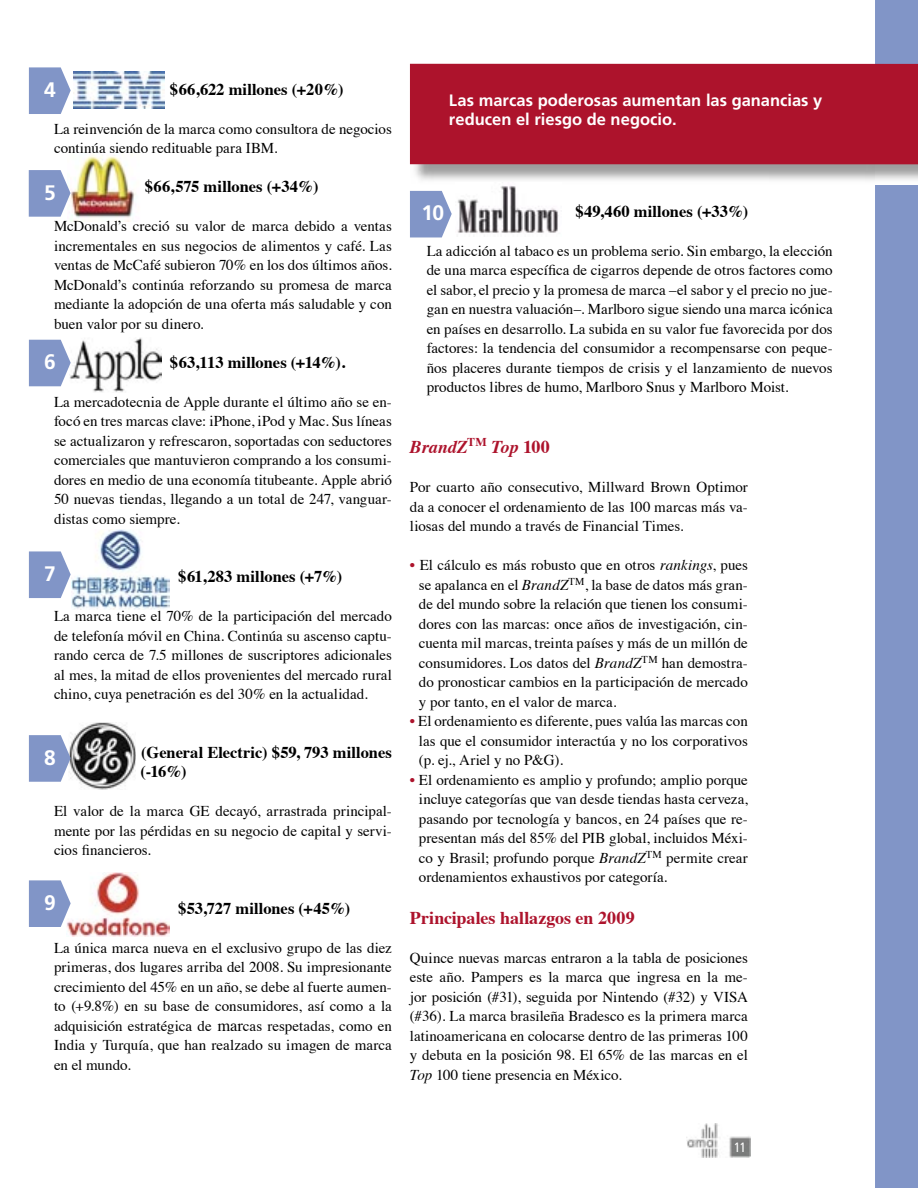
<style>
.page{position:relative;width:918px;height:1188px;background:#fff}
.page>*{position:absolute;margin:0;border:0;box-sizing:border-box;transform-origin:0 0}
.t1{font:700 21px "Frutiger";color:#fff}
.t2{font:700 18px "Times";color:#ad132c}
.t3{font:italic 700 18px "Times";letter-spacing:-.005em;color:#ad132c}
.t4{font:700 16.5px/19.5px "Times";color:#000}
.t5{font:700 16.5px/19.5px "Frutiger";color:#fff}
.t6{font:15px/19.5px "Times";color:#000;text-align:justify}
.t7{font:condensed 13.5px "Frutiger";color:#fff}
.s1{font-size:16.5px}
.s2{font-style:normal}
.s3{color:#ad132c}
.s4{font-style:italic}
</style>
<div class="page">
<img style="left:686px;top:1124px;width:64px;height:33px">
<svg style="left:29px;top:67px;width:42px;height:47px;background:#91a3ce"></svg>
<img style="left:71px;top:155px;width:64px;height:66px">
<div style="left:875px;top:0;width:43px;height:1188px;background:#8195c7"></div>
<img style="left:875px;top:164px;width:43px;height:21px">
<div style="left:410px;top:64px;width:508px;height:100px;background:#ad132c"></div>
<img style="left:74px;top:72px;width:90px;height:36px">
<img style="left:71px;top:337px;width:91px;height:55px">
<img style="left:71px;top:529px;width:98px;height:80px">
<img style="left:70px;top:722px;width:66px;height:68px">
<img style="left:67px;top:872px;width:103px;height:65px">
<img style="left:457px;top:182px;width:102px;height:51px">
<svg style="left:410px;top:191px;width:42px;height:46px;background:#90a2cd"></svg>
<svg style="left:29px;top:340px;width:42px;height:46px;background:#90a2cd"></svg>
<svg style="left:29px;top:551px;width:42px;height:47px;background:#91a3ce"></svg>
<svg style="left:29px;top:735px;width:42px;height:47px;background:#90a1cc"></svg>
<svg style="left:29px;top:880px;width:42px;height:47px;background:#91a2cd"></svg>
<svg style="left:29px;top:170px;width:42px;height:47px;background:#92a3ce"></svg>
<p class="t4" style="left:170px;top:77px;width:175px">$66,622 millones (+20%)</p>
<p class="t6" style="left:54px;top:117px;width:339px">La reinvención de la marca como consultora de negocios continúa siendo redituable para IBM.</p>
<p class="t4" style="left:145px;top:175px;width:175px">$66,575 millones (+34%)</p>
<p class="t6" style="left:54px;top:215px;width:339px">McDonald’s creció su valor de marca debido a ventas incrementales en sus negocios de alimentos y café. Las ventas de McCafé subieron 70% en los dos últimos años.<br>McDonald’s continúa reforzando su promesa de marca mediante la adopción de una oferta más saludable y con buen valor por su dinero.</p>
<p class="t4" style="left:170px;top:350px;width:177px">$63,113 millones (+14%).</p>
<p class="t6" style="left:54px;top:390px;width:339px">La mercadotecnia de Apple durante el último año se en&shy;focó en tres marcas clave: iPhone, iPod y Mac. Sus líneas se actualizaron y refrescaron, soportadas con seductores comerciales que mantuvieron comprando a los consumi&shy;dores en medio de una economía titubeante. Apple abrió 50 nuevas tiendas, llegando a un total de 247, vanguar&shy;distas como siempre.</p>
<h1 class="t1" style="left:44px;top:77px;width:13px">4</h1>
<h1 class="t1" style="left:44px;top:180px;width:13px">5</h1>
<h1 class="t1" style="left:44px;top:350px;width:13px">6</h1>
<h1 class="t1" style="left:44px;top:561px;width:13px">7</h1>
<p class="t4" style="left:178px;top:565px;width:166px">$61,283 millones (+7%)</p>
<p class="t6" style="left:54px;top:605px;width:339px">La marca tiene el 70% de la participación del mercado de telefonía móvil en China. Continúa su ascenso captu&shy;rando cerca de 7.5 millones de suscriptores adicionales al mes, la mitad de ellos provenientes del mercado rural chino, cuya penetración es del 30% en la actualidad.</p>
<p class="t4" style="left:141px;top:740px;width:253px">(General Electric) $59, 793 millones (-16%)</p>
<p class="t6" style="left:54px;top:800px;width:339px">El valor de la marca GE decayó, arrastrada principal&shy;mente por las pérdidas en su negocio de capital y servi&shy;cios financieros.</p>
<h1 class="t1" style="left:44px;top:745px;width:13px">8</h1>
<h1 class="t1" style="left:44px;top:890px;width:13px">9</h1>
<p class="t4" style="left:178px;top:896px;width:174px">$53,727 millones (+45%)</p>
<p class="t6" style="left:54px;top:936px;width:339px">La única marca nueva en el exclusivo grupo de las diez primeras, dos lugares arriba del 2008. Su impresionante crecimiento del 45% en un año, se debe al fuerte aumen&shy;to (+9.8%) en su base de consumidores, así como a la adquisición estratégica de <span class="s1">mar</span>cas respetadas, como en India y Turquía, que han realzado su imagen de marca en el mundo.</p>
<p class="t5" style="left:449px;top:91px;width:375px">Las marcas poderosas aumentan las ganancias y reducen el riesgo de negocio.</p>
<p class="t4" style="left:576px;top:200px;width:174px">$49,460 millones (+33%)</p>
<p class="t6" style="left:427px;top:240px;width:408px">La adicción al tabaco es un problema serio. Sin embargo, la elección de una marca específica de cigarros depende de otros factores como el sabor, el precio y la promesa de marca –el sabor y el precio no jue&shy;gan en nuestra valuación–. Marlboro sigue siendo una marca icónica en países en desarrollo. La subida en su valor fue favorecida por dos factores: la tendencia del consumidor a recompensarse con peque&shy;ños placeres durante tiempos de crisis y el lanzamiento de nuevos productos libres de humo, Marlboro Snus y Marlboro Moist.</p>
<h1 class="t1" style="left:421px;top:201px;width:24px">10</h1>
<p class="t3" style="left:410px;top:431px;width:141px">BrandZ<sup>TM</sup> Top <span class="s2">100</span></p>
<p class="t6" style="left:410px;top:476px;width:339px">Por cuarto año consecutivo, Millward Brown Optimor da a conocer el ordenamiento de las 100 marcas más va&shy;liosas del mundo a través de Financial Times.</p>
<p class="t6" style="left:419px;top:554px;width:330px;text-indent:-9px"><span class="s3">•</span> El cálculo es más robusto que en otros <span class="s4">rankings</span>, pues se apalanca en el <span class="s4">BrandZ</span><sup>TM</sup>, la base de datos más gran&shy;de del mundo sobre la relación que tienen los consumi&shy;dores con las marcas: once años de investigación, cin&shy;cuenta mil marcas, treinta países y más de un millón de consumidores. Los datos del <span class="s4">BrandZ</span><sup>TM</sup> han demostra&shy;do pronosticar cambios en la participación de mercado y por tanto, en el valor de marca.</p>
<p class="t6" style="left:419px;top:710px;width:330px;text-indent:-9px"><span class="s3">•</span> El ordenamiento es diferente, pues valúa las marcas con las que el consumidor interactúa y no los corporativos (p. ej., Ariel y no P&amp;G).</p>
<p class="t6" style="left:419px;top:769px;width:330px;text-indent:-9px"><span class="s3">•</span> El ordenamiento es amplio y profundo; amplio porque incluye categorías que van desde tiendas hasta cerveza, pasando por tecnología y bancos, en 24 países que re&shy;presentan más del 85% del PIB global, incluidos Méxi&shy;co y Brasil; profundo porque <span class="s4">BrandZ</span><sup>TM</sup> permite crear ordenamientos exhaustivos por categoría.</p>
<p class="t2" style="left:410px;top:900px;width:226px">Principales hallazgos en 2009</p>
<p class="t6" style="left:410px;top:947px;width:339px">Quince nuevas marcas entraron a la tabla de posiciones este año. Pampers es la marca que ingresa en la me&shy;jor posición (#31), seguida por Nintendo (#32) y VISA (#36). La marca brasileña Bradesco es la primera marca latinoamericana en colocarse dentro de las primeras 100 y debuta en la posición 98. El 65% de las marcas en el <span class="s4">Top</span> 100 tiene presencia en México.</p>
<p class="t7" style="left:734px;top:1140px;width:14px">11</p>
</div>
